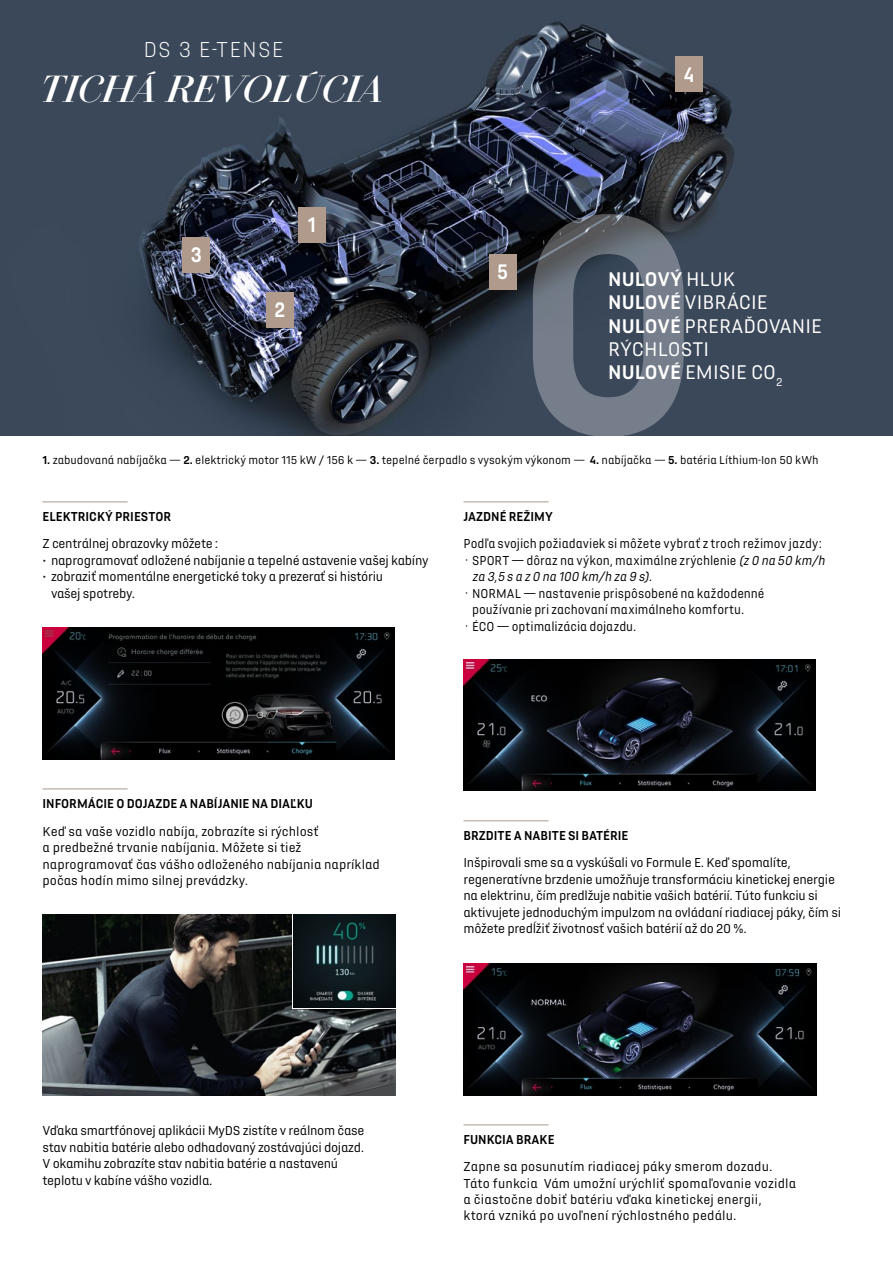
<style>
.page{position:relative;width:893px;height:1263px;background:#fff}
.page>*{position:absolute;margin:0;border:0;box-sizing:border-box;transform-origin:0 0}
.zakladny{font:italic 500 40.5px "DS Title";color:#fff}
.zakladny-2{font:300 22.5px "DS Automobiles";letter-spacing:.05em;color:#fff}
.t1{font:700 21.9px "DS Automobiles";color:#fff;scale:.9 1}
.t2{font:20.55px/23.4px "DS Automobiles";color:#fff}
.t3{font:700 20.55px "DS Automobiles";color:#fff}
.t4{font:13.5px/16.5px "DS Automobiles";letter-spacing:-.02em;color:#000}
.t5{font:13.5px/16.2px "DS Automobiles";letter-spacing:.01em;color:#000}
.t6{font:13.5px/16.5px "DS Automobiles";color:#000}
.t7{font:13.5px/16.5px "DS Automobiles";color:#000;scale:.95 1}
.t8{font:700 13.5px "DS Automobiles";color:#000;scale:.96 1}
.t9{font:13.5px "DS Automobiles";letter-spacing:.005em;color:#000;scale:.95 1}
.t10{font:13.5px "DS Automobiles";letter-spacing:-.02em;color:#000;scale:.95 1}
.t11{font:12px "DS Automobiles";color:#000}
.s1{font-weight:400}
.s2{font-weight:700}
.s3{font-style:italic}
</style>
<div class="page">
<img style="left:0;top:0;width:893px;height:436px">
<div style="left:298px;top:207px;width:27px;height:35px;background:#af9a8c"></div>
<div style="left:266px;top:293px;width:27px;height:35px;background:#af9a8c"></div>
<div style="left:489px;top:255px;width:27px;height:35px;background:#af9a8c"></div>
<div style="left:675px;top:57px;width:27px;height:35px;background:#af9a8c"></div>
<div style="left:183px;top:237px;width:27px;height:35px;background:#af9a8c"></div>
<svg style="left:531px;top:212px;width:155px;height:224px;background:#565f6c"></svg>
<img style="left:43px;top:914px;width:352px;height:181px">
<hr style="left:43px;top:501px;width:85px;height:1px;background:#a9998c">
<hr style="left:43px;top:788px;width:85px;height:1px;background:#a9998c">
<img style="left:43px;top:627px;width:352px;height:132px">
<hr style="left:463px;top:501px;width:86px;height:1px;background:#a9998c">
<hr style="left:463px;top:820px;width:86px;height:1px;background:#a9998c">
<hr style="left:463px;top:1124px;width:86px;height:1px;background:#a9998c">
<img style="left:463px;top:659px;width:353px;height:132px">
<img style="left:463px;top:963px;width:353px;height:132px">
<div style="left:292px;top:910px;width:108px;height:99px;background:#fff"></div>
<img style="left:293px;top:914px;width:102px;height:94px">
<p class="zakladny-2" style="left:143px;top:37px;width:142px">DS 3 E-TENSE</p>
<p class="zakladny" style="left:40px;top:68px;width:344px">TICHÁ REVOLÚCIA</p>
<p class="t1" style="left:191px;top:240px;width:14px">3</p>
<p class="t1" style="left:308px;top:211px;width:11px">1</p>
<p class="t1" style="left:274px;top:296px;width:14px">2</p>
<p class="t1" style="left:497px;top:258px;width:14px">5</p>
<p class="t1" style="left:684px;top:60px;width:13px">4</p>
<p class="t3" style="left:608px;top:266px;width:129px">NULOVÝ <span class="s1">HLUK</span></p>
<p class="t2" style="left:608px;top:290px;width:161px"><span class="s2">NULOVÉ</span> VIBRÁCIE</p>
<p class="t2" style="left:608px;top:314px;width:215px"><span class="s2">NULOVÉ</span> PRERAĎOVANIE<br>RÝCHLOSTI</p>
<p class="t2" style="left:608px;top:360px;width:176px"><span class="s2">NULOVÉ</span> EMISIE CO<sub>2</sub></p>
<p class="t11" style="left:43px;top:453px;width:778px"><span class="s2">1.</span> zabudovaná nabíjačka — <span class="s2">2.</span> elektrický motor 115 kW / 156 k — <span class="s2">3.</span> tepelné čerpadlo s vysokým výkonom — <span class="s2">4.</span> nabíjačka — <span class="s2">5.</span> batéria Líthium-Ion 50 kWh</p>
<p class="t8" style="left:43px;top:508px;width:136px">ELEKTRICKÝ PRIESTOR</p>
<p class="t4" style="left:43px;top:535px;width:177px">Z centrálnej obrazovky môžete :</p>
<p class="t4" style="left:43px;top:552px;width:387px">• naprogramovať odložené nabíjanie a tepelné astavenie vašej kabíny</p>
<p class="t4" style="left:51px;top:568px;width:334px;text-indent:-9px">• zobraziť momentálne energetické toky a prezerať si históriu vašej spotreby.</p>
<p class="t8" style="left:463px;top:508px;width:95px">JAZDNÉ REŽIMY</p>
<p class="t9" style="left:463px;top:536px;width:379px">Podľa svojich požiadaviek si môžete vybrať z troch režimov jazdy:</p>
<p class="t7" style="left:472px;top:552px;width:376px;text-indent:-9px">· SPORT — dôraz na výkon, maximálne zrýchlenie <span class="s3">(z0 na 50 km/h za 3,5 s a z0 na 100 km/h za 9 s).</span></p>
<p class="t7" style="left:472px;top:585px;width:309px;text-indent:-9px">· NORMAL — nastavenie prispôsobené na každodenné používanie pri zachovaní maximálneho komfortu.</p>
<p class="t10" style="left:463px;top:618px;width:184px">· ÉCO — optimalizácia dojazdu.</p>
<p class="t8" style="left:43px;top:795px;width:283px">INFORMÁCIE O DOJAZDE A NABÍJANIE NA DIAĽKU</p>
<p class="t6" style="left:43px;top:822px;width:339px">Keď sa vaše vozidlo nabíja, zobrazíte si rýchlosť<br>a predbežné trvanie nabíjania. Môžete si tiež naprogramovať čas vášho odloženého nabíjania napríklad počas hodín mimo silnej prevádzky.</p>
<p class="t8" style="left:463px;top:827px;width:173px">BRZDITE A NABITE SI BATÉRIE</p>
<p class="t4" style="left:463px;top:854px;width:379px">Inšpirovali sme sa a vyskúšali vo Formule E. Keď spomalíte, regeneratívne brzdenie umožňuje transformáciu kinetickej energie na elektrinu, čím predlžuje nabitie vašich batérií. Túto funkciu si aktivujete jednoduchým impulzom na ovládaní riadiacej páky, čím si môžete predĺžiť životnosť vašich batérií až do 20 %.</p>
<p class="t4" style="left:43px;top:1122px;width:324px">Vďaka smartfónovej aplikácii MyDS zistíte v reálnom čase stav nabitia batérie alebo odhadovaný zostávajúci dojazd.</p>
<p class="t4" style="left:43px;top:1155px;width:297px">V okamihu zobrazíte stav nabitia batérie a nastavenú teplotu v kabíne vášho vozidla.</p>
<p class="t8" style="left:463px;top:1131px;width:96px">FUNKCIA BRAKE</p>
<p class="t5" style="left:463px;top:1158px;width:334px">Zapne sa posunutím riadiacej páky smerom dozadu.<br>Táto funkcia Vám umožní urýchliť spomaľovanie vozidla a čiastočne dobiť batériu vďaka kinetickej energii, ktorá vzniká po uvoľnení rýchlostného pedálu.</p>
</div>
